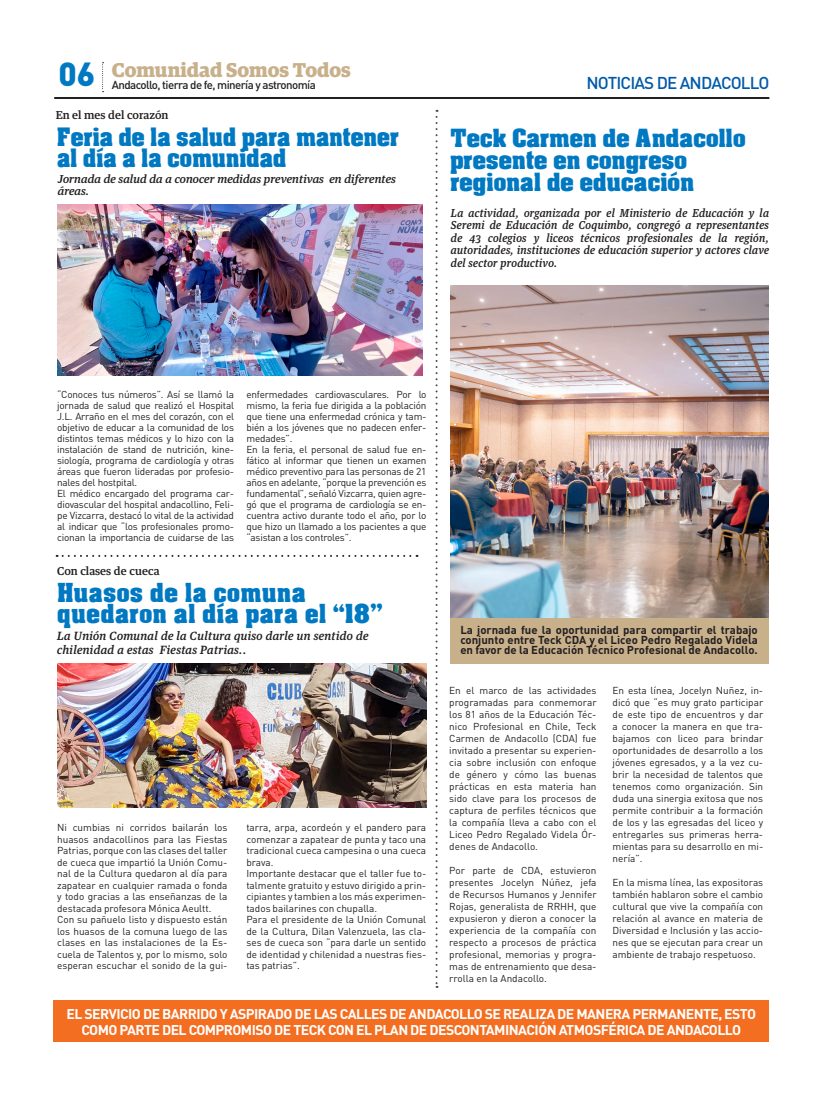
<style>
.page{position:relative;width:823px;height:1106px;background:#fff}
.page>*{position:absolute;margin:0;border:0;box-sizing:border-box;transform-origin:0 0}
.t1{font:900 33px "DIN Pro";color:#0079c2}
.t2{font:25px/21px "Acme Font";color:#0079c2;scale:.95 1}
.t3{font:24.2px/21px "Acme Font";letter-spacing:-.02em;color:#0079c2;scale:.94 1}
.t4{font:23.9px/22px "Acme Font";letter-spacing:-.02em;color:#0079c2}
.t5{font:700 20px "Guardian Egyp";color:#c8b08b}
.t6{font:500 17px "DIN Pro";letter-spacing:-.05em;color:#015aaa}
.t7{font:700 14px/16px "DIN Pro";letter-spacing:-.04em;color:#fff;text-align:center}
.t8{font:500 11.5px "DIN Pro";letter-spacing:-.05em;color:#231f20}
.t9{font:700 11.4px/10.3px "DIN Pro";color:#231f20;text-align:justify}
.t10{font:italic 500 11.4px/13.2px "Guardian Text Egyp";letter-spacing:.03em;color:#231f20;scale:.96 1}
.t11{font:italic 500 11px/12.5px "Guardian Text Egyp";letter-spacing:.02em;color:#231f20;text-align:justify;scale:.92 1}
.t12{font:italic 500 11px/12px "Guardian Text Egyp";letter-spacing:.02em;color:#231f20}
.t13{font:500 11px "Guardian Text Egyp";color:#231f20}
.t14{font:10px/12px "DIN Pro";color:#231f20;text-align:justify}
.t15{font:10px/11px "DIN Pro";letter-spacing:-.02em;color:#231f20}
</style>
<div class="page">
<div style="left:54px;top:1000px;width:714px;height:41px;background:#f36e21"></div>
<hr style="left:54px;top:97px;width:714px;height:2px;background:#231f20">
<svg style="left:102px;top:62px;width:1px;height:30px"></svg>
<svg style="left:57px;top:555px;width:360px;height:2px"></svg>
<svg style="left:435px;top:110px;width:2px;height:877px"></svg>
<img style="left:57px;top:663px;width:369px;height:144px">
<img style="left:450px;top:285px;width:318px;height:333px">
<img style="left:57px;top:204px;width:365px;height:171px">
<div style="left:450px;top:618px;width:318px;height:45px;background:#c8b08b"></div>
<p class="t5" style="left:112px;top:55px;width:240px">Comunidad Somos Todos</p>
<p class="t1" style="left:59px;top:51px;width:38px">06</p>
<p class="t8" style="left:112px;top:77px;width:205px">Andacollo, tierra de fe, minería y astronomía</p>
<p class="t3" style="left:57px;top:125px;width:365px">Feria de la salud para mantener al día a la comunidad</p>
<p class="t13" style="left:56px;top:106px;width:114px">En el mes del corazón</p>
<p class="t12" style="left:58px;top:172px;width:339px">Jornada de salud da a conocer medidas preventivas en diferentes áreas.</p>
<p class="t6" style="left:586px;top:71px;width:184px">NOTICIAS DE ANDACOLLO</p>
<p class="t4" style="left:450px;top:127px;width:297px">Teck Carmen de Andacollo presente en congreso regional de educación</p>
<p class="t11" style="left:450px;top:206px;width:347px">La actividad, organizada por el Ministerio de Educación y la Seremi de Educación de Coquimbo, congregó a representantes de 43 colegios y liceos técnicos profesionales de la región, autoridades, instituciones de educación superior y actores clave del sector productivo.</p>
<p class="t15" style="left:57px;top:388px;width:178px">“conoces tus números”. así se llamó la jornada de salud que realizó el Hospital J.l. arraño en el mes del corazón, con el objetivo de educar a la comunidad de los distintos temas médicos y lo hizo con la instalación de stand de nutrición, kine&shy;siología, programa de cardiología y otras áreas que fueron lideradas por profesio&shy;nales del hostpital.<br>el médico encargado del programa car&shy;diovascular del hospital andacollino, feli&shy;pe Vizcarra, destacó lo vital de la actividad al indicar que “los profesionales promo&shy;cionan la importancia de cuidarse de las</p>
<p class="t13" style="left:57px;top:561px;width:104px">Con clases de cueca</p>
<p class="t15" style="left:246px;top:388px;width:181px">enfermedades cardiovasculares. por lo mismo, la feria fue dirigida a la población que tiene una enfermedad crónica y tam&shy;bién a los jóvenes que no padecen enfer&shy;medades”.<br>en la feria, el personal de salud fue en&shy;fático al informar que tienen un examen médico preventivo para las personas de 21 años en adelante, “porque la prevención es fundamental”, señaló Vizcarra, quien agre&shy;gó que el programa de cardiología se en&shy;cuentra activo durante todo el año, por lo que hizo un llamado a los pacientes a que “asistan a los controles”.</p>
<p class="t2" style="left:57px;top:581px;width:344px">Huasos de la comuna quedaron al día para el “18”</p>
<p class="t10" style="left:57px;top:628px;width:325px">La Unión Comunal de la Cultura quiso darle un sentido de chilenidad a estas Fiestas Patrias..</p>
<p class="t14" style="left:57px;top:821px;width:172px;line-height:11.5px;text-align:left">ni cumbias ni corridos bailarán los huasos andacollinos para las fiestas patrias, porque con las clases del taller de cueca que impartió la unión comu&shy;nal de la cultura quedaron al día para zapatear en cualquier ramada o fonda y todo gracias a las enseñanzas de la destacada profesora mónica aeultt. con su pañuelo listo y dispuesto están los huasos de la comuna luego de las clases en las instalaciones de la es&shy;cuela de talentos y, por lo mismo, solo esperan escuchar el sonido de la gui-</p>
<p class="t14" style="left:246px;top:821px;width:181px;line-height:11.5px;text-align:left">tarra, arpa, acordeón y el pandero para comenzar a zapatear de punta y taco una tradicional cueca campesina o una cueca brava.<br>Importante destacar que el taller fue to&shy;talmente gratuito y estuvo dirigido a prin&shy;cipiantes y tambien a los más experimen&shy;tados bailarines con chupalla.<br>para el presidente de la unión comunal de la cultura, dilan Valenzuela, las cla&shy;ses de cueca son “para darle un sentido de identidad y chilenidad a nuestras fies&shy;tas patrias”.</p>
<p class="t9" style="left:460px;top:624px;width:299px">LA JORNADA FUE LA OPORTUNIDAD PARA COMPARTIR EL TRABAJO CONJUNTO ENTRE TECK CDA Y EL LICEO PEDRO REGALADO VIDELA EN FAVOR DE LA EDUCACIÓN TÉCNICO PROFESIONAL DE ANDACOLLO.</p>
<p class="t14" style="left:449px;top:684px;width:149px">en el marco de las actividades programadas para conmemorar los 81 años de la educación téc&shy;nico profesional en chile, teck carmen de andacollo (cda) fue invitado a presentar su experien&shy;cia sobre inclusión con enfoque de género y cómo las buenas prácticas en esta materia han sido clave para los procesos de captura de perfiles técnicos que la compañía lleva a cabo con el liceo pedro regalado Videla ór&shy;denes de andacollo.</p>
<p class="t14" style="left:449px;top:864px;width:149px">por parte de cda, estuvieron presentes Jocelyn núñez, jefa de recursos Humanos y Jennifer rojas, generalista de rrHH, que expusieron y dieron a conocer la experiencia de la compañía con respecto a procesos de práctica profesional, memorias y progra&shy;mas de entrenamiento que desa&shy;rrolla en la andacollo.</p>
<p class="t14" style="left:612px;top:684px;width:152px">en esta línea, Jocelyn nuñez, in&shy;dicó que “es muy grato participar de este tipo de encuentros y dar a conocer la manera en que tra&shy;bajamos con liceo para brindar oportunidades de desarrollo a los jóvenes egresados, y a la vez cu&shy;brir la necesidad de talentos que tenemos como organización. sin duda una sinergia exitosa que nos permite contribuir a la formación de los y las egresadas del liceo y entregarles sus primeras herra&shy;mientas para su desarrollo en mi&shy;nería”.</p>
<p class="t14" style="left:612px;top:876px;width:152px">en la misma línea, las expositoras también hablaron sobre el cambio cultural que vive la compañía con relación al avance en materia de diversidad e Inclusión y las accio&shy;nes que se ejecutan para crear un ambiente de trabajo respetuoso.</p>
<p class="t7" style="left:67px;top:1005px;width:690px">EL SERVICIO DE BARRIDO Y ASPIRADO DE LAS CALLES DE ANDACOLLO SE REALIZA DE MANERA PERMANENTE, ESTO<br>COMO PARTE DEL COMPROMISO DE TECK CON EL PLAN DE DESCONTAMINACIÓN ATMOSFÉRICA DE ANDACOLLO</p>
</div>
